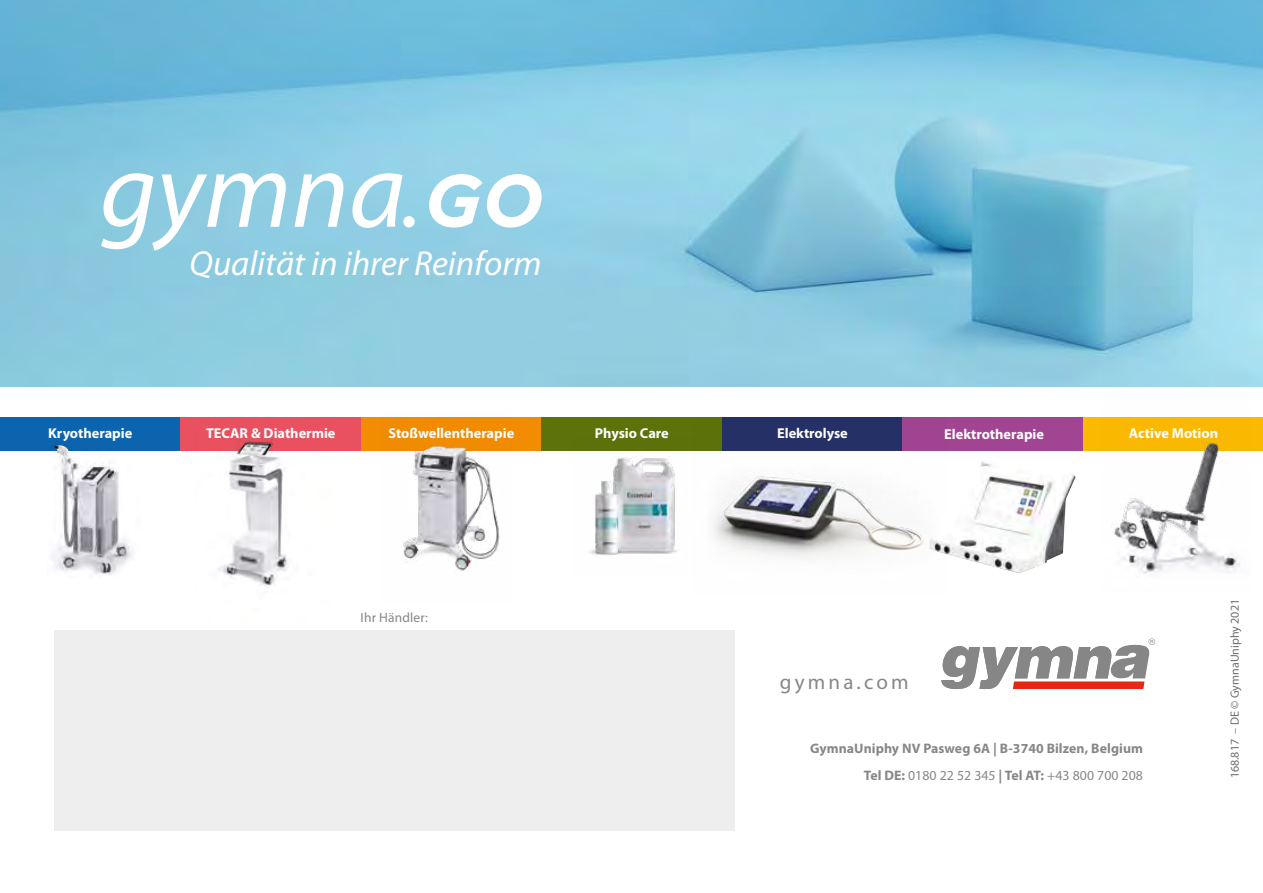
<style>
.page{position:relative;width:1263px;height:893px;background:#fff}
.page>*{position:absolute;margin:0;border:0;box-sizing:border-box;transform-origin:0 0}
.t1{font:italic 34.8px "Myriad Pro";color:#fff}
.t2{font:21px "Myriad Pro";letter-spacing:.15em;color:#878787}
.t3{font:700 14.4px "Myriad Pro";color:#fff}
.t4{font:700 13.8px/27px "Myriad Pro";letter-spacing:.005em;color:#878787;text-align:right}
.t5{font:13.5px "Myriad Pro";letter-spacing:.01em;color:#878787}
.t6{font:12px "Myriad Pro";color:#706f6f}
.s1{font-weight:400}
</style>
<div class="page">
<img style="left:0;top:0;width:1263px;height:387px">
<svg style="left:941px;top:638px;width:214px;height:51px"></svg>
<div style="left:54px;top:631px;width:680px;height:200px;background:#eee"></div>
<div style="left:1083px;top:417px;width:180px;height:34px;background:#fbba00"></div>
<div style="left:0;top:417px;width:181px;height:34px;background:#0c64af"></div>
<div style="left:181px;top:417px;width:180px;height:34px;background:#ea5160"></div>
<div style="left:361px;top:417px;width:181px;height:34px;background:#f28c00"></div>
<div style="left:542px;top:417px;width:180px;height:34px;background:#5d720b"></div>
<div style="left:722px;top:417px;width:181px;height:34px;background:#253167"></div>
<div style="left:903px;top:417px;width:180px;height:34px;background:#a14593"></div>
<img style="left:401px;top:446px;width:99px;height:125px">
<img style="left:1101px;top:370px;width:149px;height:204px">
<img style="left:590px;top:455px;width:88px;height:100px">
<img style="left:51px;top:444px;width:82px;height:131px">
<img style="left:54px;top:445px;width:10px;height:79px">
<img style="left:970px;top:462px;width:12px;height:64px">
<img style="left:218px;top:440px;width:70px;height:148px">
<img style="left:227px;top:443px;width:60px;height:140px">
<img style="left:713px;top:418px;width:233px;height:141px">
<svg style="left:101px;top:173px;width:185px;height:78px"></svg>
<svg style="left:295px;top:173px;width:48px;height:54px"></svg>
<svg style="left:352px;top:173px;width:51px;height:55px"></svg>
<div style="left:403px;top:216px;width:12px;height:11px;background:#fff;border-radius:50%"></div>
<svg style="left:429px;top:174px;width:113px;height:54px"></svg>
<h1 class="t1" style="left:190px;top:242px;width:353px">Qualität in ihrer Reinform</h1>
<p class="t3" style="left:48px;top:424px;width:86px">Kryotherapie</p>
<p class="t3" style="left:206px;top:424px;width:131px">TECAR &amp; Diathermie</p>
<p class="t3" style="left:388px;top:424px;width:127px">Stoßwellentherapie</p>
<p class="t3" style="left:595px;top:424px;width:75px">Physio Care</p>
<p class="t3" style="left:777px;top:424px;width:72px">Elektrolyse</p>
<p class="t3" style="left:1129px;top:424px;width:91px">Active Motion</p>
<p class="t3" style="left:944px;top:424px;width:101px">Elektrotherapie</p>
<p class="t5" style="left:361px;top:609px;width:69px">Ihr Händler:</p>
<h2 class="t2" style="left:780px;top:669px;width:130px">gymna.com</h2>
<p class="t4" style="left:810px;top:735px;width:334px">GymnaUniphy NV Pasweg 6A | B-3740 Bilzen, Belgium<br>Tel DE: <span class="s1">0180 22 52 345</span> | Tel AT: <span class="s1">+43 800 700 208</span></p>
<p class="t6" style="left:1227px;top:778px;width:181px;rotate:-90deg">168.817 – DE © GymnaUniphy 2021</p>
</div>
